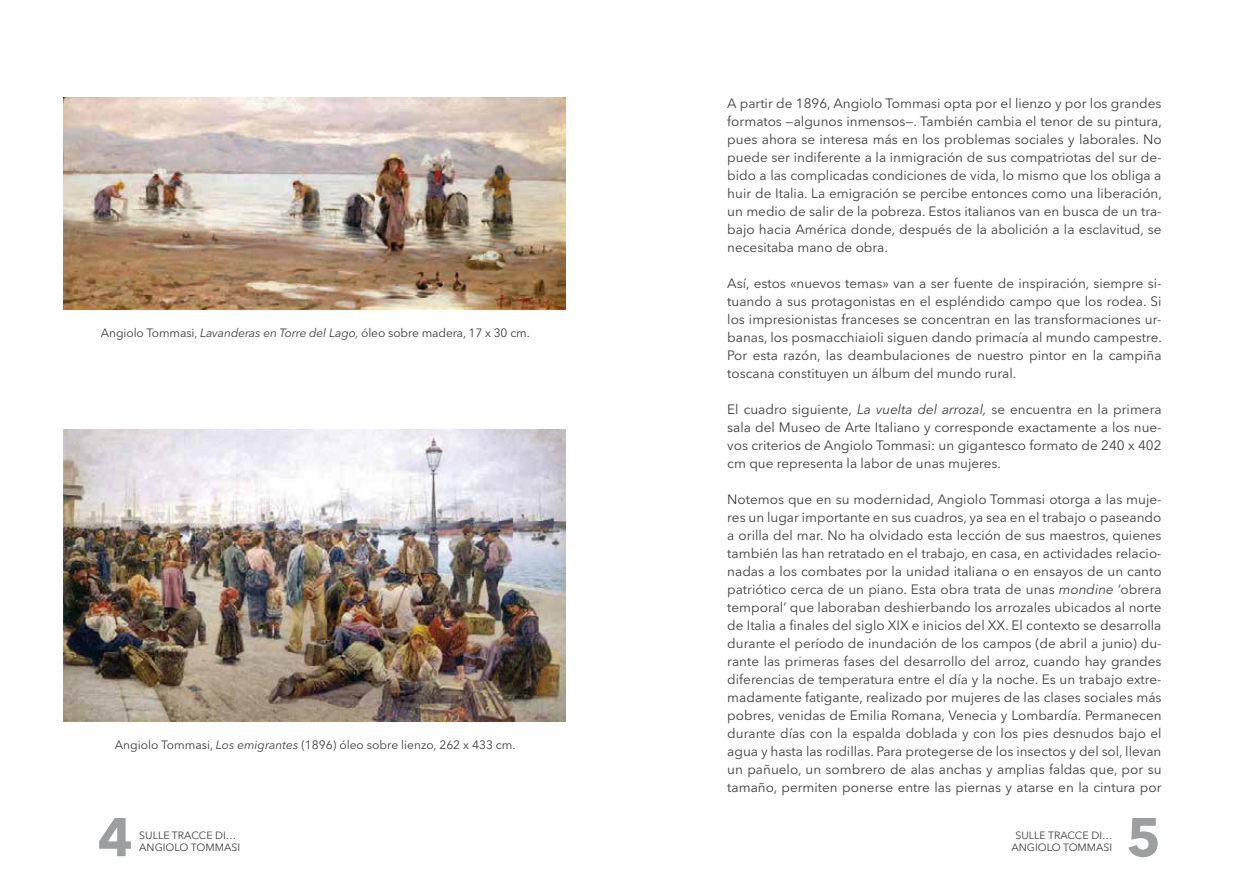
<style>
.page{position:relative;width:1259px;height:893px;background:#fff}
.page>*{position:absolute;margin:0;border:0;box-sizing:border-box;transform-origin:0 0}
.t1{font:700 54px "Avenir Next LT Pro";color:#9c9e9f}
.t2{font:13.5px/18px "Avenir Next LT Pro";color:#3e3d40;text-align:justify}
.t3{font:12px "Avenir Next LT Pro";color:#3e3d40}
.t4{font:10.5px/12px "Avenir Next LT Pro";color:#3e3d40}
.s1{font-style:italic}
</style>
<div class="page">
<img style="left:64px;top:98px;width:502px;height:211px">
<img style="left:64px;top:429px;width:502px;height:293px">
<p class="t3" style="left:101px;top:325px;width:430px">Angiolo Tommasi, <span class="s1">Lavanderas en Torre del Lago,</span> óleo sobre madera, 17 x 30 cm.</p>
<p class="t3" style="left:115px;top:738px;width:402px">Angiolo Tommasi, <span class="s1">Los emigrantes</span> (1896) óleo sobre lienzo, 262 x 433 cm.</p>
<p class="t2" style="left:727px;top:94px;width:436px">A partir de 1896, Angiolo Tommasi opta por el lienzo y por los grandes formatos —algunos inmensos—. También cambia el tenor de su pintura, pues ahora se interesa más en los problemas sociales y laborales. No puede ser indiferente a la inmigración de sus compatriotas del sur de&shy;bido a las complicadas condiciones de vida, lo mismo que los obliga a huir de Italia. La emigración se percibe entonces como una liberación, un medio de salir de la pobreza. Estos italianos van en busca de un tra&shy;bajo hacia América donde, después de la abolición a la esclavitud, se necesitaba mano de obra.</p>
<p class="t2" style="left:727px;top:274px;width:436px">Así, estos «nuevos temas» van a ser fuente de inspiración, siempre si&shy;tuando a sus protagonistas en el espléndido campo que los rodea. Si los impresionistas franceses se concentran en las transformaciones ur&shy;banas, los posmacchiaioli siguen dando primacía al mundo campestre.<br>Por esta razón, las deambulaciones de nuestro pintor en la campiña toscana constituyen un álbum del mundo rural.</p>
<p class="t2" style="left:727px;top:400px;width:436px">El cuadro siguiente, <span class="s1">La vuelta del arrozal,</span> se encuentra en la primera sala del Museo de Arte Italiano y corresponde exactamente a los nue&shy;vos criterios de Angiolo Tommasi: un gigantesco formato de 240 x 402 cm que representa la labor de unas mujeres.</p>
<p class="t2" style="left:727px;top:490px;width:436px">Notemos que en su modernidad, Angiolo Tommasi otorga a las muje&shy;res un lugar importante en sus cuadros, ya sea en el trabajo o paseando a orilla del mar. No ha olvidado esta lección de sus maestros, quienes también las han retratado en el trabajo, en casa, en actividades relacio&shy;nadas a los combates por la unidad italiana o en ensayos de un canto patriótico cerca de un piano. Esta obra trata de unas <span class="s1">mondine</span> ‘obrera temporal’ que laboraban deshierbando los arrozales ubicados al norte de Italia a finales del siglo XIX e inicios del XX. El contexto se desarrolla durante el período de inundación de los campos (de abril a junio) du&shy;rante las primeras fases del desarrollo del arroz, cuando hay grandes diferencias de temperatura entre el día y la noche. Es un trabajo extre&shy;madamente fatigante, realizado por mujeres de las clases sociales más pobres, venidas de Emilia Romana, Venecia y Lombardía. Permanecen durante días con la espalda doblada y con los pies desnudos bajo el agua y hasta las rodillas. Para protegerse de los insectos y del sol, llevan un pañuelo, un sombrero de alas anchas y amplias faldas que, por su tamaño, permiten ponerse entre las piernas y atarse en la cintura por</p>
<h1 class="t1" style="left:98px;top:804px;width:36px">4</h1>
<h1 class="t1" style="left:1126px;top:804px;width:36px">5</h1>
<p class="t4" style="left:139px;top:829px;width:102px">SULLE TRACCE DI…<br>ANGIOLO TOMMASI</p>
<p class="t4" style="left:1011px;top:829px;width:103px;text-align:center">SULLE TRACCE DI…<br>ANGIOLO TOMMASI</p>
</div>
